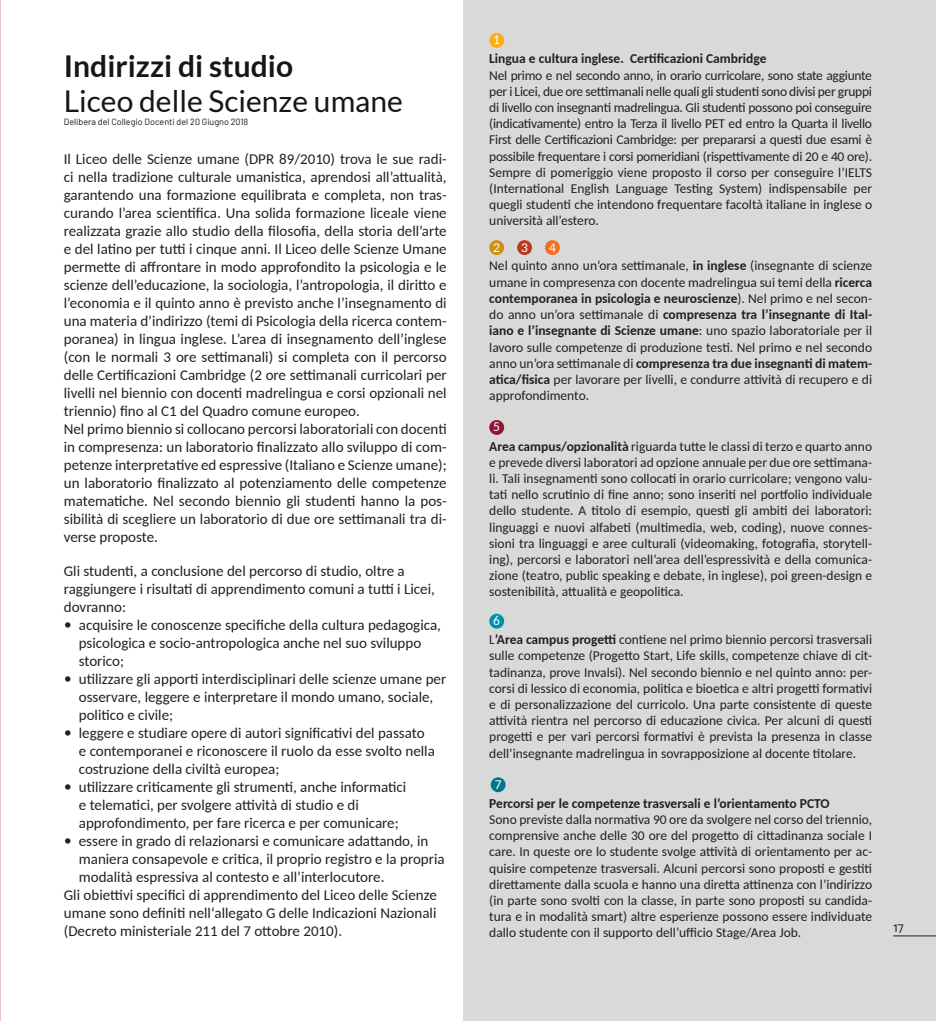
<style>
.page{position:relative;width:936px;height:1021px;background:#fff}
.page>*{position:absolute;margin:0;border:0;box-sizing:border-box;transform-origin:0 0}
.Titolo_3{font:30px "Lato";color:#151616}
.Normale{font:700 30px "Lato";color:#151616}
.t1{font:15px/18px "Carlito";color:#231f20}
.t2{font:13.5px/16.2px "Carlito";color:#231f20;text-align:justify}
.t3{font:700 13.5px "Carlito";color:#231f20}
.t4{font:13.5px "Carlito";color:#fff}
.t5{font:13.5px "Catamaran";color:#231f20}
.Normale-2{font:9px "Barlow";color:#151616}
.s1{font-weight:700}
</style>
<div class="page">
<div style="left:463px;top:0;width:472px;height:1020px;background:#d8d9d8"></div>
<hr style="left:893px;top:935px;width:42px;height:1px;background:#231f20">
<img style="left:0;top:313px;width:1px;height:707px">
<div style="left:489px;top:33px;width:15px;height:15px;background:#faaf18;border-radius:50%"></div>
<div style="left:489px;top:240px;width:15px;height:15px;background:#cf910f;border-radius:50%"></div>
<div style="left:517px;top:240px;width:15px;height:15px;background:#be361f;border-radius:50%"></div>
<div style="left:545px;top:240px;width:15px;height:15px;background:#f36e21;border-radius:50%"></div>
<div style="left:489px;top:420px;width:15px;height:15px;background:#951233;border-radius:50%"></div>
<div style="left:489px;top:613px;width:15px;height:15px;background:#0090ab;border-radius:50%"></div>
<div style="left:490px;top:777px;width:15px;height:15px;background:#00758c;border-radius:50%"></div>
<p class="Normale" style="left:64px;top:49px;width:231px">Indirizzi di studio</p>
<p class="Titolo_3" style="left:64px;top:84px;width:340px">Liceo delle Scienze umane</p>
<p class="Normale-2" style="left:64px;top:116px;width:186px">Delibera del Collegio Docenti del 20 Giugno 2018</p>
<p class="t1" style="left:64px;top:149px;width:384px;text-align:justify">Il Liceo delle Scienze umane (DPR 89/2010) trova le sue radi&shy;ci nella tradizione culturale umanistica, aprendosi all’attualità, garantendo una formazione equilibrata e completa, non tras&shy;curando l’area scientifica. Una solida formazione liceale viene realizzata grazie allo studio della filosofia, della storia dell’arte e del latino per tutti i cinque anni. Il Liceo delle Scienze Umane permette di affrontare in modo approfondito la psicologia e le scienze dell’educazione, la sociologia, l’antropologia, il diritto e l’economia e il quinto anno è previsto anche l’insegnamento di una materia d’indirizzo (temi di Psicologia della ricerca contem&shy;poranea) in lingua inglese. L’area di insegnamento dell’inglese (con le normali 3 ore settimanali) si completa con il percorso delle Certificazioni Cambridge (2 ore settimanali curricolari per livelli nel biennio con docenti madrelingua e corsi opzionali nel triennio) fino al C1 del Quadro comune europeo.</p>
<p class="t1" style="left:64px;top:419px;width:384px;text-align:justify">Nel primo biennio si collocano percorsi laboratoriali con docenti in compresenza: un laboratorio finalizzato allo sviluppo di com&shy;petenze interpretative ed espressive (Italiano e Scienze umane);</p>
<p class="t1" style="left:64px;top:473px;width:384px;text-align:justify">un laboratorio finalizzato al potenziamento delle competenze matematiche. Nel secondo biennio gli studenti hanno la pos&shy;sibilità di scegliere un laboratorio di due ore settimanali tra di&shy;verse proposte.</p>
<p class="t1" style="left:64px;top:561px;width:372px">Gli studenti, a conclusione del percorso di studio, oltre a raggiungere i risultati di apprendimento comuni a tutti i Licei, dovranno:</p>
<p class="t1" style="left:79px;top:615px;width:363px">acquisire le conoscenze specifiche della cultura pedagogica, psicologica e socio-antropologica anche nel suo sviluppo storico;</p>
<p class="t1" style="left:79px;top:669px;width:369px">utilizzare gli apporti interdisciplinari delle scienze umane per osservare, leggere e interpretare il mondo umano, sociale, politico e civile;</p>
<p class="t1" style="left:79px;top:723px;width:357px">leggere e studiare opere di autori significativi del passato e contemporanei e riconoscere il ruolo da esse svolto nella costruzione della civiltà europea;</p>
<p class="t1" style="left:79px;top:777px;width:329px">utilizzare criticamente gli strumenti, anche informatici e telematici, per svolgere attività di studio e di approfondimento, per fare ricerca e per comunicare;</p>
<p class="t1" style="left:79px;top:831px;width:367px">essere in grado di relazionarsi e comunicare adattando, in maniera consapevole e critica, il proprio registro e la propria modalità espressiva al contesto e all’interlocutore.</p>
<p class="t1" style="left:64px;top:885px;width:374px;text-align:justify">Gli obiettivi specifici di apprendimento del Liceo delle Scienze umane sono definiti nell‘allegato G delle Indicazioni Nazionali (Decreto ministeriale 211 del 7 ottobre 2010).</p>
<p class="t4" style="left:493px;top:31px;width:8px">1</p>
<p class="t3" style="left:489px;top:50px;width:279px">Lingua e cultura inglese. Certificazioni Cambridge</p>
<p class="t2" style="left:489px;top:66px;width:384px">Nel primo e nel secondo anno, in orario curricolare, sono state aggiunte per i Licei, due ore settimanali nelle quali gli studenti sono divisi per gruppi di livello con insegnanti madrelingua. Gli studenti possono poi conseguire (indicativamente) entro la Terza il livello PET ed entro la Quarta il livello First delle Certificazioni Cambridge: per prepararsi a questi due esami è possibile frequentare i corsi pomeridiani (rispettivamente di 20 e 40 ore).<br>Sempre di pomeriggio viene proposto il corso per conseguire l’IELTS (International English Language Testing System) indispensabile per quegli studenti che intendono frequentare facoltà italiane in inglese o università all’estero.</p>
<p class="t4" style="left:493px;top:238px;width:8px">2</p>
<p class="t4" style="left:521px;top:238px;width:8px">3</p>
<p class="t4" style="left:549px;top:238px;width:8px">4</p>
<p class="t2" style="left:489px;top:257px;width:384px">Nel quinto anno un’ora settimanale, <span class="s1">in inglese</span> (insegnante di scienze umane in compresenza con docente madrelingua sui temi della <span class="s1">ricerca contemporanea in psicologia e neuroscienze</span>). Nel primo e nel secon&shy;do anno un’ora settimanale di <span class="s1">compresenza tra l’insegnante di Ital&shy;iano e l’insegnante di Scienze umane</span>: uno spazio laboratoriale per il lavoro sulle competenze di produzione testi. Nel primo e nel secondo anno un’ora settimanale di <span class="s1">compresenza tra due insegnanti di matem&shy;atica/fisica</span> per lavorare per livelli, e condurre attività di recupero e di approfondimento.</p>
<p class="t4" style="left:493px;top:418px;width:8px">5</p>
<p class="t2" style="left:489px;top:437px;width:384px"><span class="s1">Area campus/opzionalità</span> riguarda tutte le classi di terzo e quarto anno e prevede diversi laboratori ad opzione annuale per due ore settimana&shy;li. Tali insegnamenti sono collocati in orario curricolare; vengono valu&shy;tati nello scrutinio di fine anno; sono inseriti nel portfolio individuale dello studente. A titolo di esempio, questi gli ambiti dei laboratori: linguaggi e nuovi alfabeti (multimedia, web, coding), nuove connes&shy;sioni tra linguaggi e aree culturali (videomaking, fotografia, storytell&shy;ing), percorsi e laboratori nell’area dell’espressività e della comunica&shy;zione (teatro, public speaking e debate, in inglese), poi green-design e sostenibilità, attualità e geopolitica.</p>
<p class="t4" style="left:493px;top:611px;width:8px">6</p>
<p class="t2" style="left:489px;top:631px;width:384px">L<span class="s1">’Area campus progetti</span> contiene nel primo biennio percorsi trasversali sulle competenze (Progetto Start, Life skills, competenze chiave di cit&shy;tadinanza, prove Invalsi). Nel secondo biennio e nel quinto anno: per&shy;corsi di lessico di economia, politica e bioetica e altri progetti formativi e di personalizzazione del curricolo. Una parte consistente di queste attività rientra nel percorso di educazione civica. Per alcuni di questi progetti e per vari percorsi formativi è prevista la presenza in classe dell’insegnante madrelingua in sovrapposizione al docente titolare.</p>
<p class="t4" style="left:494px;top:775px;width:8px">7</p>
<p class="t3" style="left:489px;top:794px;width:342px">Percorsi per le competenze trasversali e l’orientamento PCTO</p>
<p class="t2" style="left:489px;top:810px;width:384px">Sono previste dalla normativa 90 ore da svolgere nel corso del triennio, comprensive anche delle 30 ore del progetto di cittadinanza sociale I care. In queste ore lo studente svolge attività di orientamento per ac&shy;quisire competenze trasversali. Alcuni percorsi sono proposti e gestiti direttamente dalla scuola e hanno una diretta attinenza con l’indirizzo (in parte sono svolti con la classe, in parte sono proposti su candida&shy;tura e in modalità smart) altre esperienze possono essere individuate dallo studente con il supporto dell’ufficio Stage/Area Job.</p>
<p class="t5" style="left:893px;top:919px;width:12px">17</p>
</div>
